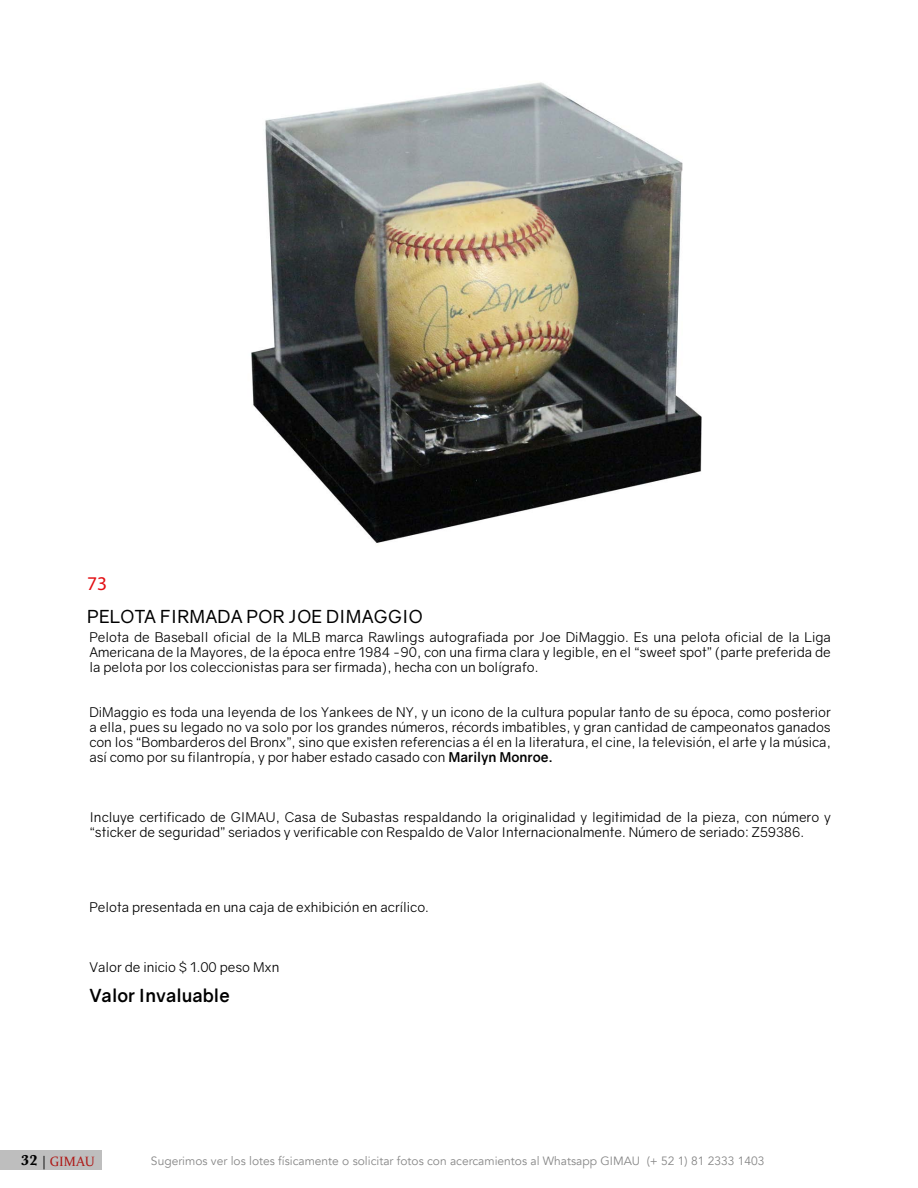
<style>
.page{position:relative;width:918px;height:1188px;background:#fff}
.page>*{position:absolute;margin:0;border:0;box-sizing:border-box;transform-origin:0 0}
.t1{font:19.5px "Myriad Pro";color:#e30f13}
.t2{font:18px "Gravity";letter-spacing:.01em;color:#000}
.t3{font:700 18px "Gravity";color:#000}
.t4{font:13.5px/15px "Gravity";color:#000;text-align:justify}
.t5{font:13.5px "Constantia";color:#ae1917}
.t6{font:12px "Avenir";color:#878787}
.s1{font-weight:700}
.s2{font-family:"Baskerville";font-weight:700;font-size:15px;color:#000}
.s3{color:#000}
</style>
<div class="page">
<div style="left:0;top:1150px;width:102px;height:20px;background:#bebebe"></div>
<img style="left:251px;top:82px;width:451px;height:461px">
<h1 class="t1" style="left:87px;top:572px;width:22px">73</h1>
<h2 class="t2" style="left:87px;top:606px;width:337px">PELOTA FIRMADA POR JOE DIMAGGIO</h2>
<p class="t4" style="left:89px;top:630px;width:743px">Pelota de Baseball oficial de la MLB marca Rawlings autografiada por Joe DiMaggio. Es una pelota oficial de la Liga Americana de la Mayores, de la época entre 1984 -90, con una firma clara y legible, en el “sweet spot” (parte preferida de la pelota por los coleccionistas para ser firmada), hecha con un bolígrafo.</p>
<p class="t4" style="left:89px;top:705px;width:743px">DiMaggio es toda una leyenda de los Yankees de NY, y un icono de la cultura popular tanto de su época, como posterior a ella, pues su legado no va solo por los grandes números, récords imbatibles, y gran cantidad de campeonatos ganados con los “Bombarderos del Bronx”, sino que existen referencias a él en la literatura, el cine, la televisión, el arte y la música, así como por su filantropía, y por haber estado casado con <span class="s1">Marilyn Monroe.</span></p>
<p class="t4" style="left:89px;top:810px;width:743px">Incluye certificado de GIMAU, Casa de Subastas respaldando la originalidad y legitimidad de la pieza, con número y “sticker de seguridad” seriados y verificable con Respaldo de Valor Internacionalmente. Número de seriado: Z59386.</p>
<p class="t4" style="left:89px;top:900px;width:341px">Pelota presentada en una caja de exhibición en acrílico.</p>
<p class="t4" style="left:89px;top:960px;width:192px">Valor de inicio $ 1.00 peso Mxn</p>
<h2 class="t3" style="left:89px;top:984px;width:142px">Valor Invaluable</h2>
<p class="t5" style="left:21px;top:1152px;width:75px"><span class="s2">32</span> <span class="s3">|</span> GIMAU</p>
<p class="t6" style="left:151px;top:1154px;width:615px">Sugerimos ver los lotes físicamente o solicitar fotos con acercamientos al Whatsapp GIMAU (+ 52 1) 81 2333 1403</p>
</div>
